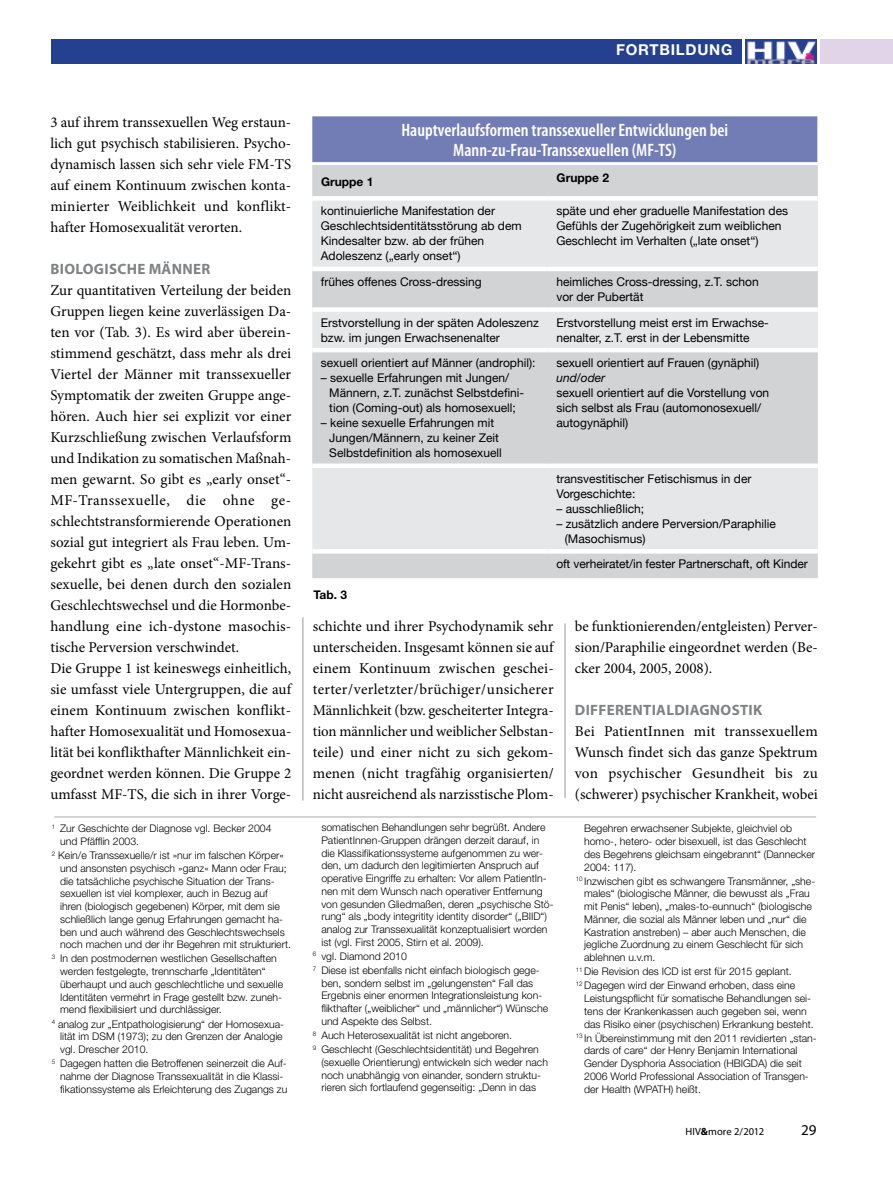
<style>
.page{position:relative;width:893px;height:1191px;background:#fff}
.page>*{position:absolute;margin:0;border:0;box-sizing:border-box;transform-origin:0 0}
.t1{font:600 condensed 18px/19.5px "Myriad Pro";color:#fff;text-align:center}
.t2{font:15px/21px "Minion Pro";color:#000;text-align:justify}
.t3{font:700 15px "Myriad Pro";letter-spacing:.02em;color:#808285}
.t4{font:700 15px "Helvetica Neue";color:#fff}
.t5{font:15px "Myriad Pro";color:#000}
.t6{font:12px/15px "Helvetica Neue";color:#000}
.t7{font:12px/15px "Helvetica Neue";color:#000}
.t8{font:700 12px "Helvetica Neue";color:#000}
.t9{font:italic 12px "Helvetica Neue";color:#000}
.t10{font:300 10.5px/12.8px "Helvetica Neue";color:#000}
.t11{font:10.5px "Myriad Pro";letter-spacing:.01em;color:#000}
.s1{font-weight:700}
</style>
<div class="page">
<div style="left:821px;top:39px;width:72px;height:25px;background:#e1d4e9"></div>
<div style="left:51px;top:39px;width:690px;height:25px;background:#25408f"></div>
<img style="left:745px;top:39px;width:71px;height:25px">
<hr style="left:565px;top:623px;width:1px;height:175px;background:#939598">
<hr style="left:302px;top:617px;width:1px;height:183px;background:#939598">
<div style="left:312px;top:165px;width:506px;height:413px;background:#d1d3d4"></div>
<svg style="left:312px;top:201px;width:506px;height:348px;background:#dcdedf"></svg>
<div style="left:312px;top:196px;width:236px;height:5px;background:#fff"></div>
<div style="left:548px;top:196px;width:270px;height:5px;background:#fff"></div>
<hr style="left:312px;top:267px;width:236px;height:4px;background:#fff">
<hr style="left:548px;top:267px;width:270px;height:4px;background:#fff">
<div style="left:312px;top:307px;width:236px;height:5px;background:#fff"></div>
<div style="left:548px;top:307px;width:270px;height:5px;background:#fff"></div>
<hr style="left:312px;top:348px;width:236px;height:4px;background:#fff">
<hr style="left:548px;top:348px;width:270px;height:4px;background:#fff">
<div style="left:312px;top:463px;width:236px;height:5px;background:#fff"></div>
<div style="left:548px;top:463px;width:270px;height:5px;background:#fff"></div>
<hr style="left:312px;top:549px;width:236px;height:4px;background:#fff">
<hr style="left:548px;top:549px;width:270px;height:4px;background:#fff">
<div style="left:313px;top:117px;width:504px;height:44px;background:#737db5"></div>
<div style="left:312px;top:116px;width:505px;height:46px;border:2px solid #737db5"></div>
<hr style="left:54px;top:816px;width:762px;height:1px;background:#a7a9ac">
<h2 class="t4" style="left:616px;top:40px;width:118px">Fortbildung</h2>
<h2 class="t2" style="left:50px;top:112px;width:242px">3 auf ihrem transsexuellen Weg erstaun&shy;lich gut psychisch stabilisieren. Psycho&shy;dynamisch lassen sich sehr viele FM-TS auf einem Kontinuum zwischen konta&shy;minierter Weiblichkeit und konflikt&shy;hafter Homosexualität verorten.</h2>
<h2 class="t3" style="left:51px;top:259px;width:161px">BIOLOGISCHE MÄNNER</h2>
<p class="t2" style="left:50px;top:280px;width:243px;text-align:left">Zur quantitativen Verteilung der beiden Gruppen liegen keine zuverlässigen Da&shy;ten vor (Tab. 3). Es wird aber überein&shy;stimmend geschätzt, dass mehr als drei Viertel der Männer mit transsexueller Symptomatik der zweiten Gruppe ange&shy;hören. Auch hier sei explizit vor einer Kurzschließung zwischen Verlaufsform und Indikation zu somatischen Maßnah&shy;men gewarnt. So gibt es „early onset“- MF-Transsexuelle, die ohne ge&shy;schlechtstransformierende Operationen sozial gut integriert als Frau leben. Um&shy;gekehrt gibt es „late onset“-MF-Trans&shy;sexuelle, bei denen durch den sozialen Geschlechtswechsel und die Hormonbe&shy;handlung eine ich-dystone masochis&shy;tische Perversion verschwindet.<br>Die Gruppe 1 ist keineswegs einheitlich, sie umfasst viele Untergruppen, die auf einem Kontinuum zwischen konflikt&shy;hafter Homosexualität und Homosexua&shy;lität bei konflikthafter Männlichkeit ein&shy;geordnet werden können. Die Gruppe 2 umfasst MF-TS, die sich in ihrer Vorge-</p>
<p class="t10" style="left:60px;top:822px;width:213px;text-indent:-9px"><sup>1</sup> Zur Geschichte der Diagnose vgl. Becker 2004 und Pfäfflin 2003.</p>
<p class="t10" style="left:60px;top:848px;width:232px;text-indent:-9px"><sup>2</sup> Kein/e Transsexuelle/r ist »nur im falschen Körper« und ansonsten psychisch »ganz« Mann oder Frau; die tatsächliche psychische Situation der Trans&shy;sexuellen ist viel komplexer, auch in Bezug auf ihren (biologisch gegebenen) Körper, mit dem sie schließlich lange genug Erfahrungen gemacht ha&shy;ben und auch während des Geschlechtswechsels noch machen und der ihr Begehren mit strukturiert.</p>
<p class="t10" style="left:60px;top:952px;width:225px;text-indent:-9px"><sup>3</sup> In den postmodernen westlichen Gesellschaften werden festgelegte, trennscharfe „Identitäten“ überhaupt und auch geschlechtliche und sexuelle Identitäten vermehrt in Frage gestellt bzw. zuneh&shy;mend flexibilisiert und durchlässiger.</p>
<p class="t10" style="left:60px;top:1017px;width:225px;text-indent:-9px"><sup>4</sup> analog zur „Entpathologisierung“ der Homosexua&shy;lität im DSM (1973); zu den Grenzen der Analogie vgl. Drescher 2010.</p>
<p class="t10" style="left:60px;top:1056px;width:229px;text-indent:-9px"><sup>5</sup> Dagegen hatten die Betroffenen seinerzeit die Auf&shy;nahme der Diagnose Transsexualität in die Klassi&shy;fikationssysteme als Erleichterung des Zugangs zu</p>
<h1 class="t1" style="left:401px;top:120px;width:328px">Hauptverlaufsformen transsexueller Entwicklungen bei<br>Mann-zu-Frau-Transsexuellen (MF-TS)</h1>
<p class="t8" style="left:321px;top:174px;width:54px">Gruppe 1</p>
<p class="t8" style="left:557px;top:170px;width:54px">Gruppe 2</p>
<p class="t7" style="left:321px;top:203px;width:202px">kontinuierliche Manifestation der Geschlechtsidentitätsstörung ab dem Kindesalter bzw. ab der frühen Adoleszenz („early onset“)</p>
<p class="t6" style="left:556px;top:203px;width:233px">späte und eher graduelle Manifestation des<br>Gefühls der Zugehörigkeit zum weiblichen<br>Geschlecht im Verhalten („late onset“)</p>
<p class="t7" style="left:321px;top:274px;width:162px">frühes offenes Cross-dressing</p>
<p class="t6" style="left:556px;top:274px;width:204px">heimliches Cross-dressing, z.T. schon vor der Pubertät</p>
<p class="t7" style="left:321px;top:315px;width:219px">Erstvorstellung in der späten Adoleszenz bzw. im jungen Erwachsenenalter</p>
<p class="t6" style="left:556px;top:315px;width:214px">Erstvorstellung meist erst im Erwachse&shy;nenalter, z.T. erst in der Lebensmitte</p>
<p class="t7" style="left:321px;top:355px;width:216px">sexuell orientiert auf Männer (androphil):</p>
<p class="t7" style="left:329px;top:370px;width:196px;text-indent:-9px">– sexuelle Erfahrungen mit Jungen/<br>Männern, z.T. zunächst Selbstdefini&shy;tion (Coming-out) als homosexuell;</p>
<p class="t7" style="left:329px;top:415px;width:174px;text-indent:-9px">– keine sexuelle Erfahrungen mit<br>Jungen/Männern, zu keiner Zeit<br>Selbstdefinition als homosexuell</p>
<p class="t6" style="left:556px;top:355px;width:204px">sexuell orientiert auf Frauen (gynäphil)</p>
<p class="t9" style="left:556px;top:371px;width:50px">und/oder</p>
<p class="t6" style="left:556px;top:385px;width:214px">sexuell orientiert auf die Vorstellung von sich selbst als Frau (automonosexuell/ autogynäphil)</p>
<p class="t8" style="left:314px;top:587px;width:35px">Tab. 3</p>
<p class="t6" style="left:556px;top:471px;width:197px">transvestitischer Fetischismus in der<br>Vorgeschichte:</p>
<p class="t6" style="left:556px;top:501px;width:89px">– ausschließlich;</p>
<p class="t6" style="left:565px;top:516px;width:213px;text-indent:-9px">– zusätzlich andere Perversion/Paraphilie (Masochismus)</p>
<p class="t6" style="left:556px;top:556px;width:253px">oft verheiratet/in fester Partnerschaft, oft Kinder</p>
<p class="t2" style="left:313px;top:616px;width:242px">schichte und ihrer Psychodynamik sehr unterscheiden. Insgesamt können sie auf einem Kontinuum zwischen geschei&shy;terter/verletzter/brüchiger/unsicherer Männlichkeit (bzw. gescheiterter Integra&shy;tion männlicher und weiblicher Selbstan&shy;teile) und einer nicht zu sich gekom&shy;menen (nicht tragfähig organisierten/ nicht ausreichend als narzisstische Plom-</p>
<h2 class="t2" style="left:575px;top:616px;width:245px">be funktionierenden/entgleisten) Perver&shy;sion/Paraphilie eingeordnet werden (Be&shy;cker 2004, 2005, 2008).</h2>
<h2 class="t3" style="left:575px;top:700px;width:189px">DIFFERENTIALDIAGNOSTIK</h2>
<h2 class="t2" style="left:575px;top:721px;width:245px">Bei PatientInnen mit transsexuellem Wunsch findet sich das ganze Spektrum von psychischer Gesundheit bis zu (schwerer) psychischer Krankheit, wobei</h2>
<p class="t10" style="left:321px;top:820px;width:234px">somatischen Behandlungen sehr begrüßt. Andere PatientInnen-Gruppen drängen derzeit darauf, in die Klassifikationssysteme aufgenommen zu wer&shy;den, um dadurch den legitimierten Anspruch auf operative Eingriffe zu erhalten: Vor allem PatientIn&shy;nen mit dem Wunsch nach operativer Entfernung von gesunden Gliedmaßen, deren „psychische Stö&shy;rung“ als „body integritity identity disorder“ („BIID“) analog zur Transsexualität konzeptualisiert worden ist (vgl. First 2005, Stirn et al. 2009).</p>
<p class="t10" style="left:313px;top:949px;width:228px;line-height:14.1px"><sup>6</sup> vgl. Diamond 2010<br><sup>7</sup> Diese ist ebenfalls nicht einfach biologisch gege-</p>
<p class="t10" style="left:321px;top:976px;width:228px">ben, sondern selbst im „gelungensten“ Fall das Ergebnis einer enormen Integrationsleistung kon&shy;flikthafter („weiblicher“ und „männlicher“) Wünsche und Aspekte des Selbst.</p>
<p class="t10" style="left:313px;top:1028px;width:227px;line-height:14.1px"><sup>8</sup> Auch Heterosexualität ist nicht angeboren.<br><sup>9</sup> Geschlecht (Geschlechtsidentität) und Begehren</p>
<p class="t10" style="left:321px;top:1055px;width:228px">(sexuelle Orientierung) entwickeln sich weder nach noch unabhängig von einander, sondern struktu&shy;rieren sich fortlaufend gegenseitig: „Denn in das</p>
<p class="t10" style="left:584px;top:822px;width:233px">Begehren erwachsener Subjekte, gleichviel ob homo-, hetero- oder bisexuell, ist das Geschlecht des Begehrens gleichsam eingebrannt“ (Dannecker 2004: 117).</p>
<p class="t10" style="left:584px;top:874px;width:233px;text-indent:-9px"><sup>10</sup> Inzwischen gibt es schwangere Transmänner, „she&shy;males“ (biologische Männer, die bewusst als „Frau mit Penis“ leben), „males-to-eunnuch“ (biologische Männer, die sozial als Männer leben und „nur“ die Kastration anstreben) – aber auch Menschen, die jegliche Zuordnung zu einem Geschlecht für sich ablehnen u.v.m.</p>
<p class="t10" style="left:576px;top:964px;width:221px;line-height:14.1px"><sup>11</sup> Die Revision des ICD ist erst für 2015 geplant.<br><sup>12</sup> Dagegen wird der Einwand erhoben, dass eine</p>
<p class="t10" style="left:584px;top:991px;width:231px">Leistungspflicht für somatische Behandlungen sei&shy;tens der Krankenkassen auch gegeben sei, wenn das Risiko einer (psychischen) Erkrankung besteht.</p>
<p class="t10" style="left:584px;top:1031px;width:234px;text-indent:-9px"><sup>13</sup> In Übereinstimmung mit den 2011 revidierten „stan&shy;dards of care“ der Henry Benjamin International Gender Dysphoria Association (HBIGDA) die seit 2006 World Professional Association of Transgen&shy;der Health (WPATH) heißt.</p>
<p class="t11" style="left:685px;top:1125px;width:80px">HIV<span class="s1">&amp;</span>more 2/2012</p>
<h2 class="t5" style="left:801px;top:1120px;width:17px">29</h2>
</div>
